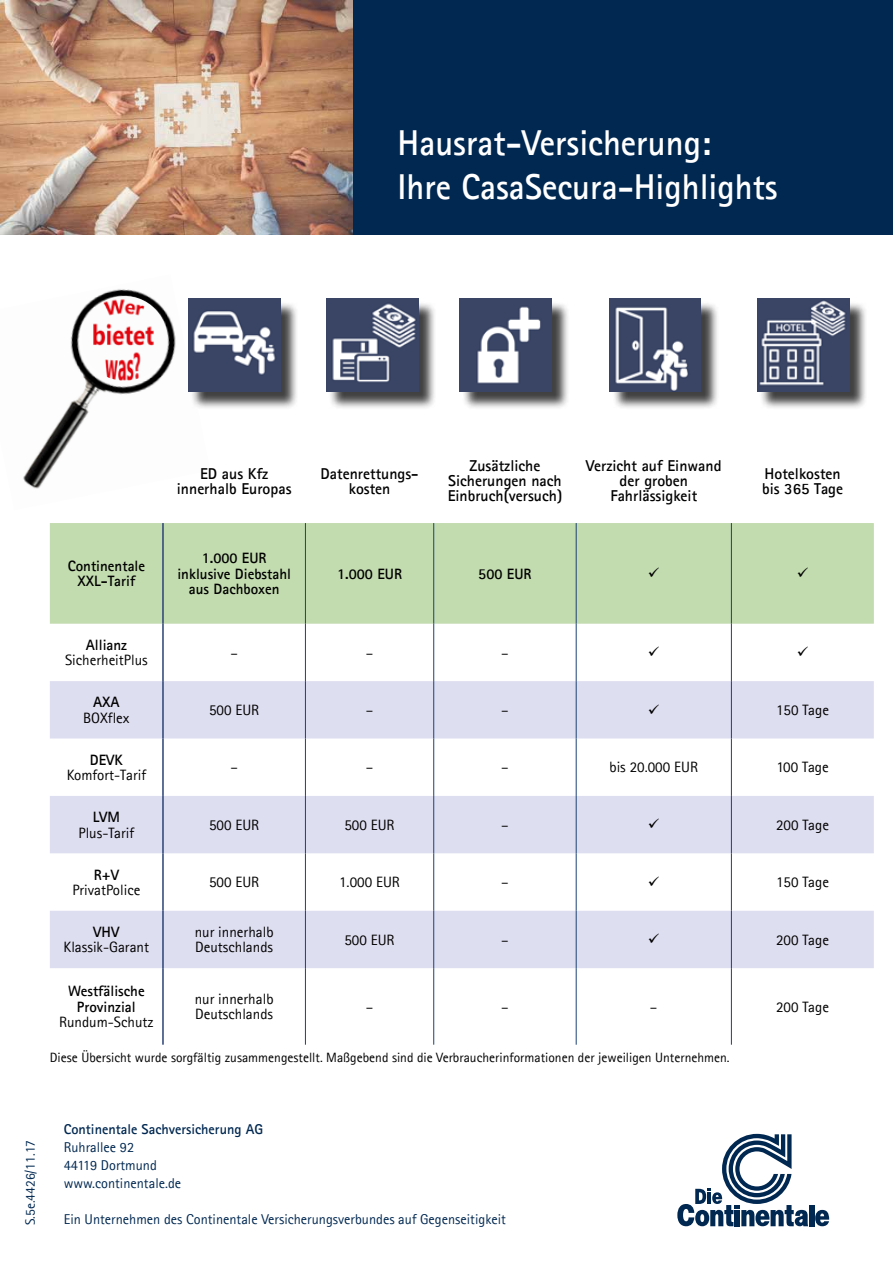
<style>
.page{position:relative;width:893px;height:1263px;background:#fff}
.page>*{position:absolute;margin:0;border:0;box-sizing:border-box;transform-origin:0 0}
.t1{font:700 36px/43.2px "Agfa Rotis Sans Serif";color:#fff;scale:.96 1}
.t2{font:700 15.75px/15px "Agfa Rotis Sans Serif";color:#000;text-align:center}
.t3{font:15px/15.3px "Agfa Rotis Sans Serif";color:#000}
.t4{font:700 15px/15.3px "Agfa Rotis Sans Serif";color:#000;text-align:center}
.t5{font:14.25px/18px "Agfa Rotis Sans Serif";color:#002851}
.t6{font:700 14.25px "Agfa Rotis Sans Serif";color:#002851}
.t7{font:13.5px "Agfa Rotis Sans Serif";color:#000}
.t8{font:13.5px "Agfa Rotis Sans Serif";color:#002851}
</style>
<div class="page">
<img style="left:23px;top:289px;width:187px;height:200px">
<img style="left:82px;top:296px;width:85px;height:85px;border-radius:42px">
<div style="left:809px;top:1205px;width:5px;height:21px;background:#002851"></div>
<svg style="left:677px;top:1134px;width:131px;height:92px"></svg>
<svg style="left:815px;top:1210px;width:14px;height:16px"></svg>
<div style="left:50px;top:523px;width:824px;height:101px;background:#c2dbaf"></div>
<svg style="left:50px;top:681px;width:824px;height:287px;fill:#dedef1"></svg>
<hr style="left:162px;top:523px;width:2px;height:101px;background:#2b4276">
<hr style="left:162px;top:624px;width:2px;height:57px;background:#2b4276">
<hr style="left:162px;top:681px;width:2px;height:57px;background:#2b4276">
<hr style="left:162px;top:738px;width:2px;height:58px;background:#2b4276">
<hr style="left:162px;top:796px;width:2px;height:57px;background:#2b4276">
<hr style="left:162px;top:853px;width:2px;height:58px;background:#2b4276">
<hr style="left:162px;top:911px;width:2px;height:57px;background:#2b4276">
<hr style="left:162px;top:968px;width:2px;height:77px;background:#2b4276">
<hr style="left:305px;top:523px;width:1px;height:101px;background:#1c4374">
<hr style="left:433px;top:523px;width:1px;height:101px;background:#1c4374">
<hr style="left:576px;top:523px;width:1px;height:101px;background:#1c4374">
<hr style="left:731px;top:523px;width:1px;height:101px;background:#1c4374">
<hr style="left:305px;top:624px;width:1px;height:57px;background:#1c4374">
<hr style="left:433px;top:624px;width:1px;height:57px;background:#1c4374">
<hr style="left:576px;top:624px;width:1px;height:57px;background:#1c4374">
<hr style="left:731px;top:624px;width:1px;height:57px;background:#1c4374">
<hr style="left:305px;top:681px;width:1px;height:57px;background:#1c4374">
<hr style="left:433px;top:681px;width:1px;height:57px;background:#1c4374">
<hr style="left:576px;top:681px;width:1px;height:57px;background:#1c4374">
<hr style="left:731px;top:681px;width:1px;height:57px;background:#1c4374">
<hr style="left:305px;top:738px;width:1px;height:58px;background:#1c4374">
<hr style="left:433px;top:738px;width:1px;height:58px;background:#1c4374">
<hr style="left:576px;top:738px;width:1px;height:58px;background:#1c4374">
<hr style="left:731px;top:738px;width:1px;height:58px;background:#1c4374">
<hr style="left:305px;top:796px;width:1px;height:57px;background:#1c4374">
<hr style="left:433px;top:796px;width:1px;height:57px;background:#1c4374">
<hr style="left:576px;top:796px;width:1px;height:57px;background:#1c4374">
<hr style="left:731px;top:796px;width:1px;height:57px;background:#1c4374">
<hr style="left:305px;top:853px;width:1px;height:58px;background:#1c4374">
<hr style="left:433px;top:853px;width:1px;height:58px;background:#1c4374">
<hr style="left:576px;top:853px;width:1px;height:58px;background:#1c4374">
<hr style="left:731px;top:853px;width:1px;height:58px;background:#1c4374">
<hr style="left:305px;top:911px;width:1px;height:57px;background:#1c4374">
<hr style="left:433px;top:911px;width:1px;height:57px;background:#1c4374">
<hr style="left:576px;top:911px;width:1px;height:57px;background:#1c4374">
<hr style="left:731px;top:911px;width:1px;height:57px;background:#1c4374">
<hr style="left:305px;top:968px;width:1px;height:77px;background:#1c4374">
<hr style="left:433px;top:968px;width:1px;height:77px;background:#1c4374">
<hr style="left:576px;top:968px;width:1px;height:77px;background:#1c4374">
<hr style="left:731px;top:968px;width:1px;height:77px;background:#1c4374">
<div style="left:329px;top:301px;width:108px;height:108px;background:#000;opacity:.75"></div>
<img style="left:326px;top:299px;width:93px;height:92px">
<div style="left:462px;top:301px;width:108px;height:108px;background:#000;opacity:.75"></div>
<img style="left:460px;top:299px;width:91px;height:92px">
<div style="left:759px;top:301px;width:109px;height:108px;background:#000;opacity:.75"></div>
<img style="left:757px;top:299px;width:92px;height:92px">
<div style="left:612px;top:301px;width:107px;height:108px;background:#000;opacity:.75"></div>
<img style="left:610px;top:299px;width:91px;height:92px">
<div style="left:0;top:0;width:893px;height:235px;background:#002851"></div>
<img style="left:0;top:0;width:352px;height:235px">
<div style="left:190px;top:301px;width:109px;height:108px;background:#000;opacity:.75"></div>
<img style="left:188px;top:299px;width:92px;height:92px">
<svg style="left:649px;top:567px;width:10px;height:10px"></svg>
<svg style="left:798px;top:567px;width:10px;height:10px"></svg>
<svg style="left:649px;top:704px;width:10px;height:10px"></svg>
<svg style="left:649px;top:819px;width:10px;height:9px"></svg>
<svg style="left:649px;top:876px;width:10px;height:10px"></svg>
<svg style="left:649px;top:933px;width:10px;height:10px"></svg>
<h1 class="t1" style="left:398px;top:121px;width:397px">Hausrat-Versicherung:<br>Ihre CasaSecura-Highlights</h1>
<p class="t2" style="left:177px;top:465px;width:116px">ED aus Kfz innerhalb Europas</p>
<p class="t2" style="left:321px;top:465px;width:100px">Datenrettungs&shy;kosten</p>
<p class="t2" style="left:448px;top:458px;width:116px">Zusätzliche<br>Sicherungen nach<br>Einbruch(versuch)</p>
<p class="t2" style="left:586px;top:458px;width:137px">Verzicht auf Einwand der groben<br>Fahrlässigkeit</p>
<p class="t2" style="left:762px;top:465px;width:83px;text-align:left">Hotelkosten bis 365 Tage</p>
<p class="t4" style="left:68px;top:558px;width:79px">Continentale<br>XXL-Tarif</p>
<p class="t4" style="left:177px;top:550px;width:115px">1.000 EUR inklusive Diebstahl aus Dachboxen</p>
<p class="t4" style="left:337px;top:566px;width:66px">1.000 EUR</p>
<p class="t4" style="left:478px;top:566px;width:55px">500 EUR</p>
<p class="t4" style="left:86px;top:637px;width:43px">Allianz</p>
<p class="t3" style="left:65px;top:652px;width:84px">SicherheitPlus</p>
<p class="t4" style="left:93px;top:694px;width:28px">AXA</p>
<p class="t3" style="left:83px;top:710px;width:48px">BOXflex</p>
<p class="t4" style="left:90px;top:752px;width:35px">DEVK</p>
<p class="t3" style="left:67px;top:767px;width:81px">Komfort-Tarif</p>
<p class="t4" style="left:93px;top:809px;width:29px">LVM</p>
<p class="t3" style="left:78px;top:824px;width:57px">Plus-Tarif</p>
<p class="t4" style="left:94px;top:867px;width:27px">R+V</p>
<p class="t3" style="left:72px;top:882px;width:70px">PrivatPolice</p>
<p class="t4" style="left:93px;top:924px;width:28px">VHV</p>
<p class="t3" style="left:64px;top:939px;width:87px">Klassik-Garant</p>
<p class="t3" style="left:230px;top:645px;width:9px">–</p>
<p class="t3" style="left:366px;top:645px;width:9px">–</p>
<p class="t3" style="left:501px;top:645px;width:9px">–</p>
<p class="t3" style="left:209px;top:702px;width:52px">500 EUR</p>
<p class="t3" style="left:366px;top:702px;width:9px">–</p>
<p class="t3" style="left:501px;top:702px;width:9px">–</p>
<p class="t3" style="left:776px;top:702px;width:55px">150 Tage</p>
<p class="t3" style="left:230px;top:759px;width:9px">–</p>
<p class="t3" style="left:366px;top:759px;width:9px">–</p>
<p class="t3" style="left:501px;top:759px;width:9px">–</p>
<p class="t3" style="left:609px;top:759px;width:90px">bis 20.000 EUR</p>
<p class="t3" style="left:776px;top:759px;width:54px">100 Tage</p>
<p class="t3" style="left:209px;top:817px;width:52px">500 EUR</p>
<p class="t3" style="left:344px;top:817px;width:52px">500 EUR</p>
<p class="t3" style="left:501px;top:817px;width:9px">–</p>
<p class="t3" style="left:776px;top:817px;width:55px">200 Tage</p>
<p class="t3" style="left:209px;top:874px;width:52px">500 EUR</p>
<p class="t3" style="left:339px;top:874px;width:62px">1.000 EUR</p>
<p class="t3" style="left:501px;top:874px;width:9px">–</p>
<p class="t3" style="left:776px;top:874px;width:55px">150 Tage</p>
<p class="t3" style="left:195px;top:924px;width:80px">nur innerhalb<br>Deutschlands</p>
<p class="t3" style="left:344px;top:932px;width:52px">500 EUR</p>
<p class="t3" style="left:501px;top:932px;width:9px">–</p>
<p class="t3" style="left:776px;top:932px;width:55px">200 Tage</p>
<p class="t4" style="left:68px;top:983px;width:78px">Westfälische<br>Provinzial</p>
<p class="t3" style="left:59px;top:1014px;width:96px">Rundum-Schutz</p>
<p class="t3" style="left:195px;top:991px;width:80px">nur innerhalb<br>Deutschlands</p>
<p class="t3" style="left:366px;top:999px;width:9px">–</p>
<p class="t3" style="left:501px;top:999px;width:9px">–</p>
<p class="t3" style="left:650px;top:999px;width:9px">–</p>
<p class="t3" style="left:776px;top:999px;width:55px">200 Tage</p>
<p class="t7" style="left:50px;top:1049px;width:681px">Diese Übersicht wurde sorgfältig zusammengestellt. Maßgebend sind die Verbraucherinformationen der jeweiligen Unternehmen.</p>
<p class="t8" style="left:22px;top:1225px;width:87px;rotate:-90deg">S.5e.4426/11.17</p>
<p class="t6" style="left:64px;top:1120px;width:201px">Continentale Sachversicherung AG</p>
<p class="t5" style="left:64px;top:1138px;width:119px">Ruhrallee 92<br>44119 Dortmund www.continentale.de</p>
<p class="t5" style="left:64px;top:1210px;width:444px">Ein Unternehmen des Continentale Versicherungsverbundes auf Gegenseitigkeit</p>
</div>
